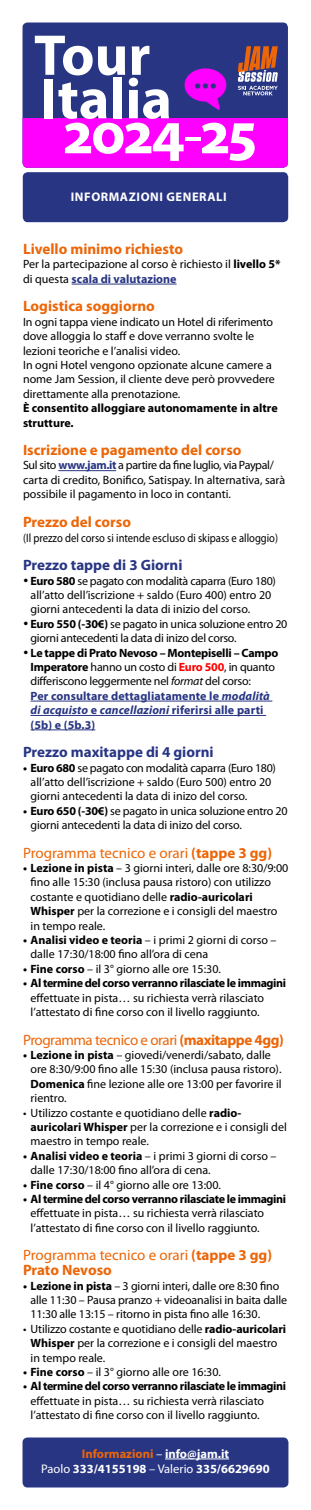
<style>
.page{position:relative;width:311px;height:1510px;background:#fff}
.page>*{position:absolute;margin:0;border:0;box-sizing:border-box;transform-origin:0 0}
.Titolo_1{font:700 61.02px "Myriad Pro";letter-spacing:-.025em;color:#fff}
.Titolo_1-2{font:700 57.98px "Myriad Pro";color:#fff}
.Titoletto{font:700 15px "Myriad Pro";color:#ec6608}
.Titoletto-2{font:15px/15px "Myriad Pro";letter-spacing:-.005em;color:#ec6608}
.Titoletto-3{font:700 15px "Myriad Pro";color:#283583}
.Titoletto-4{font:15px "Myriad Pro";letter-spacing:-.03em;color:#ec6608}
.t1{font:700 12.5px "Myriad Pro";color:#fff}
.t2{font:700 12.5px "Myriad Pro";color:#ec6608}
.t3{font:700 12.5px "Myriad Pro";letter-spacing:.045em;color:#fff}
.t4{font:12px/14.4px "Myriad Pro";color:#000}
.t5{font:12px/14.4px "Myriad Pro";letter-spacing:-.02em;color:#000}
.t6{font:700 12px/14.4px "Myriad Pro";letter-spacing:.01em;color:#283583}
.t7{font:12px "Myriad Pro";color:#000;scale:.88 1}
.t8{font:700 12px/14.4px "Myriad Pro";color:#000}
.s1{font-weight:400}
.s2{font-weight:700}
.s3{font-weight:700;color:#283583}
.s4{font-weight:700;color:#f00}
.s5{font-style:italic}
.s6{font-weight:400;color:#fff}
.s7{color:#fff}
</style>
<div class="page">
<div style="left:22px;top:22px;width:266px;height:146px;background:#283583;border-radius:5px"></div>
<div style="left:22px;top:118px;width:266px;height:50px;background:#f0f"></div>
<div style="left:23px;top:172px;width:265px;height:50px;background:#283583;border-radius:5px"></div>
<hr style="left:72px;top:284px;width:104px;height:1px;background:#283583">
<hr style="left:58px;top:470px;width:58px;height:1px;background:#283583">
<hr style="left:30px;top:701px;width:242px;height:1px;background:#283583">
<hr style="left:30px;top:715px;width:236px;height:1px;background:#283583">
<hr style="left:30px;top:730px;width:65px;height:1px;background:#283583">
<svg style="left:238px;top:46px;width:39px;height:49px"></svg>
<div style="left:22px;top:1438px;width:266px;height:50px;background:#283583;border-radius:5px"></div>
<hr style="left:165px;top:1459px;width:64px;height:1px;background:#fff">
<p class="Titolo_1-2" style="left:34px;top:17px;width:118px">Tour</p>
<p class="Titolo_1-2" style="left:40px;top:61px;width:133px">Italia</p>
<p class="Titolo_1" style="left:63px;top:93px;width:194px">2024<span class="s1">-</span>25</p>
<p class="t3" style="left:71px;top:189px;width:157px">INFORMAZIONI GENERALI</p>
<p class="Titoletto" style="left:23px;top:239px;width:161px">Livello minimo richiesto</p>
<p class="t4" style="left:23px;top:257px;width:259px">Per la partecipazione al corso è richiesto il <span class="s2">livello 5* </span>di questa <span class="s3">scala di valutazione</span></p>
<p class="Titoletto" style="left:23px;top:297px;width:133px">Logistica soggiorno</p>
<p class="t4" style="left:23px;top:314px;width:251px">In ogni tappa viene indicato un Hotel di riferimento dove alloggia lo staff e dove verranno svolte le lezioni teoriche e l’analisi video.</p>
<p class="t4" style="left:23px;top:358px;width:253px">In ogni Hotel vengono opzionate alcune camere a nome Jam Session, il cliente deve però provvedere direttamente alla prenotazione.</p>
<p class="t8" style="left:23px;top:401px;width:256px">È consentito alloggiare autonomamente in altre strutture.</p>
<p class="Titoletto" style="left:23px;top:440px;width:220px">Iscrizione e pagamento del corso</p>
<p class="t4" style="left:23px;top:458px;width:263px">Sul sito <span class="s3">www.jam.it</span> a partire da fine luglio, via Paypal/ carta di credito, Bonifico, Satispay. In alternativa, sarà possibile il pagamento in loco in contanti.</p>
<p class="Titoletto" style="left:23px;top:512px;width:109px">Prezzo del corso</p>
<p class="t7" style="left:23px;top:530px;width:291px">(Il prezzo del corso si intende escluso di skipass e alloggio)</p>
<p class="Titoletto-3" style="left:23px;top:555px;width:161px">Prezzo tappe di 3 Giorni</p>
<p class="t4" style="left:30px;top:573px;width:247px;text-indent:-8px">• <span class="s2">Euro 580</span> se pagato con modalità caparra (Euro 180) all’atto dell’iscrizione + saldo (Euro 400) entro 20 giorni antecedenti la data di inizio del corso.</p>
<p class="t5" style="left:30px;top:616px;width:258px;text-indent:-8px">• <span class="s2">Euro 550 (-30€)</span> se pagato in unica soluzione entro 20 giorni antecedenti la data di inizo del corso.</p>
<p class="t5" style="left:30px;top:645px;width:249px;text-indent:-8px">• <span class="s2">Le tappe di Prato Nevoso – Montepiselli – Campo<br>Imperatore</span> hanno un costo di <span class="s4">Euro 500</span>, in quanto differiscono leggermente nel <span class="s5">format</span> del corso:</p>
<p class="t6" style="left:30px;top:688px;width:241px">Per consultare dettagliatamente le <span class="s5">modalità di acquisto</span> e <span class="s5">cancellazioni</span> riferirsi alle parti (5b) e (5b.3)</p>
<p class="Titoletto-3" style="left:23px;top:742px;width:192px">Prezzo maxitappe di 4 giorni</p>
<p class="t4" style="left:30px;top:760px;width:247px;text-indent:-8px"><span class="s2">• Euro 680</span> se pagato con modalità caparra (Euro 180) all’atto dell’iscrizione + saldo (Euro 500) entro 20 giorni antecedenti la data di inizo del corso.</p>
<p class="t4" style="left:30px;top:803px;width:258px;text-indent:-8px"><span class="s2">• Euro 650 (-30€)</span> se pagato in unica soluzione entro 20 giorni antecedenti la data di inizo del corso.</p>
<p class="Titoletto-2" style="left:23px;top:845px;width:250px">Programma tecnico e orari <span class="s2">(tappe 3 gg)</span></p>
<p class="t4" style="left:30px;top:861px;width:259px;text-indent:-8px"><span class="s2">• Lezione in pista</span> – 3 giorni interi, dalle ore 8:30/9:00 fino alle 15:30 (inclusa pausa ristoro) con utilizzo costante e quotidiano delle <span class="s2">radio-auricolari Whisper</span> per la correzione e i consigli del maestro in tempo reale.</p>
<p class="t4" style="left:30px;top:933px;width:247px;text-indent:-8px"><span class="s2">• Analisi video e teoria</span> – i primi 2 giorni di corso – dalle 17:30/18:00 fino all’ora di cena</p>
<p class="t4" style="left:23px;top:961px;width:199px"><span class="s2">• Fine corso</span> – il 3° giorno alle ore 15:30.</p>
<p class="t4" style="left:30px;top:976px;width:257px;text-indent:-8px"><span class="s2">• Al termine del corso verranno rilasciate le immagini </span>effettuate in pista… su richiesta verrà rilasciato l’attestato di fine corso con il livello raggiunto.</p>
<p class="Titoletto-4" style="left:23px;top:1030px;width:262px">Programma tecnico e orari <span class="s2">(maxitappe 4gg)</span></p>
<p class="t4" style="left:30px;top:1048px;width:252px;text-indent:-8px"><span class="s2">• Lezione in pista</span> – giovedi/venerdi/sabato, dalle ore 8:30/9:00 fino alle 15:30 (inclusa pausa ristoro).<br><span class="s2">Domenica</span> fine lezione alle ore 13:00 per favorire il rientro.</p>
<p class="t4" style="left:30px;top:1105px;width:258px;text-indent:-8px">• Utilizzo costante e quotidiano delle <span class="s2">radio&shy;auricolari Whisper</span> per la correzione e i consigli del maestro in tempo reale.</p>
<p class="t4" style="left:30px;top:1148px;width:247px;text-indent:-8px"><span class="s2">• Analisi video e teoria</span> – i primi 3 giorni di corso – dalle 17:30/18:00 fino all’ora di cena.</p>
<p class="t4" style="left:23px;top:1177px;width:199px"><span class="s2">• Fine corso</span> – il 4° giorno alle ore 13:00.</p>
<p class="t4" style="left:30px;top:1192px;width:257px;text-indent:-8px"><span class="s2">• Al termine del corso verranno rilasciate le immagini </span>effettuate in pista… su richiesta verrà rilasciato l’attestato di fine corso con il livello raggiunto.</p>
<p class="Titoletto-2" style="left:23px;top:1247px;width:250px">Programma tecnico e orari <span class="s2">(tappe 3 gg)<br>Prato Nevoso</span></p>
<p class="t4" style="left:30px;top:1278px;width:258px;text-indent:-8px"><span class="s2">• Lezione in pista</span> – 3 giorni interi, dalle ore 8:30 fino alle 11:30 – Pausa pranzo + videoanalisi in baita dalle<br>11:30 alle 13:15 – ritorno in pista fino alle 16:30.</p>
<p class="t4" style="left:30px;top:1321px;width:257px;text-indent:-8px">• Utilizzo costante e quotidiano delle <span class="s2">radio-auricolari<br>Whisper</span> per la correzione e i consigli del maestro in tempo reale.</p>
<p class="t4" style="left:23px;top:1365px;width:199px"><span class="s2">• Fine corso</span> – il 3° giorno alle ore 16:30.</p>
<p class="t4" style="left:30px;top:1379px;width:257px;text-indent:-8px"><span class="s2">• Al termine del corso verranno rilasciate le immagini </span>effettuate in pista… su richiesta verrà rilasciato l’attestato di fine corso con il livello raggiunto.</p>
<p class="t2" style="left:82px;top:1445px;width:149px">Informazioni <span class="s6">–</span> <span class="s7">info@jam.it</span></p>
<p class="t1" style="left:41px;top:1460px;width:230px"><span class="s1">Paolo</span> 333/4155198 <span class="s1">– Valerio</span> 335/6629690</p>
</div>
